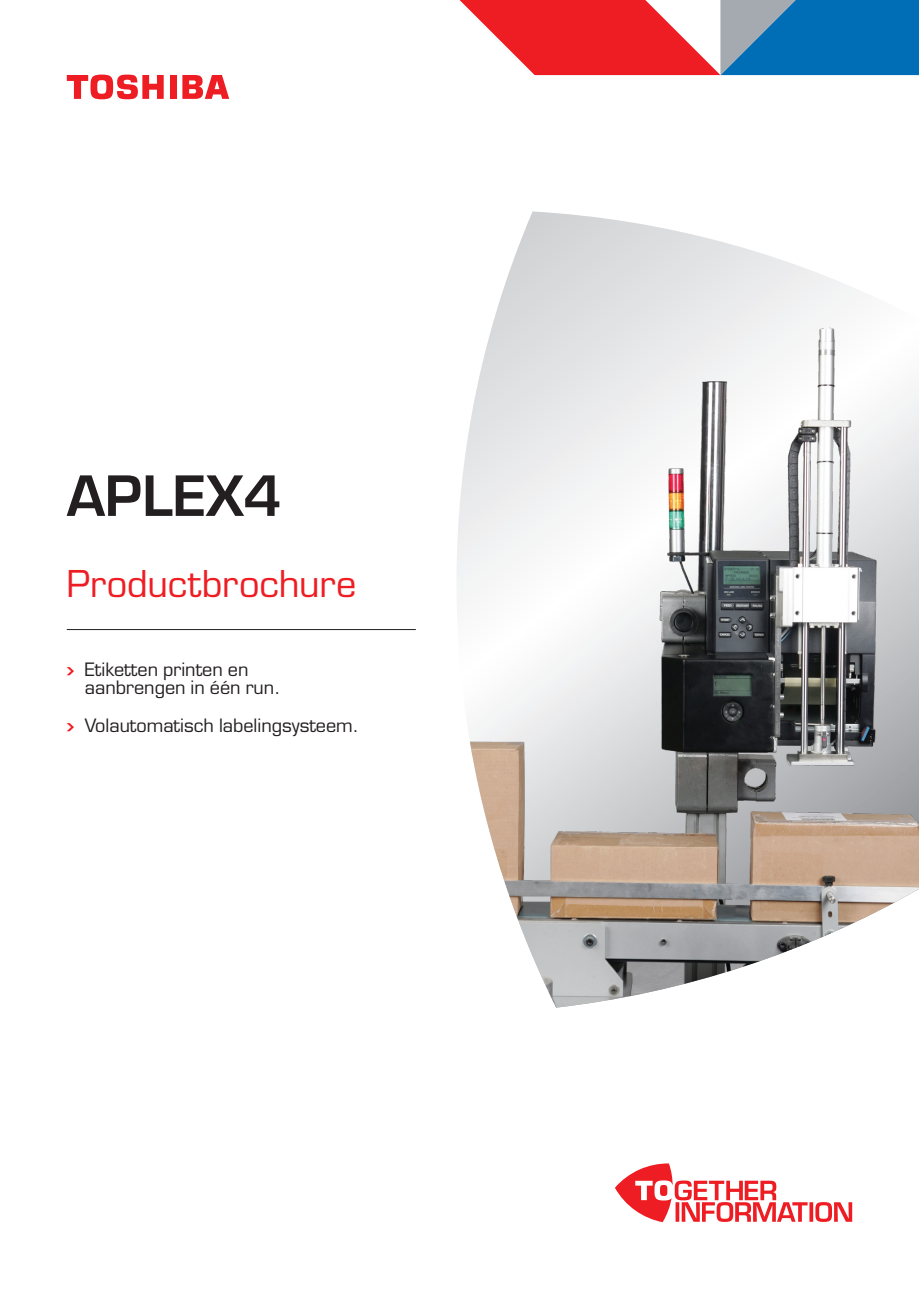
<style>
.page{position:relative;width:919px;height:1289px;background:#fff}
.page>*{position:absolute;margin:0;border:0;box-sizing:border-box;transform-origin:0 0}
.t1{font:600 54px "Eurostile LT Std";color:#231f20}
.Collateral_type_whit{font:36px "Eurostile LT Std";letter-spacing:-.005em;color:#ee1d23}
.Highlight_bullets_BL{font:18px/18px "Eurostile LT Std";color:#231f20}
.s1{font-family:"Chevron";font-size:21px;color:#ee1d23}
</style>
<div class="page">
<svg style="left:509px;top:211px;width:302px;height:60px"></svg>
<img style="left:457px;top:271px;width:461px;height:736px">
<div style="left:170px;top:75px;width:6px;height:24px;background:#ee1d23"></div>
<svg style="left:182px;top:75px;width:47px;height:24px"></svg>
<svg style="left:67px;top:75px;width:97px;height:24px"></svg>
<hr style="left:67px;top:629px;width:349px;height:1px;background:#231f20">
<svg style="left:615px;top:1163px;width:237px;height:59px"></svg>
<svg style="left:459px;top:0;width:459px;height:75px"></svg>
<p class="t1" style="left:67px;top:462px;width:216px">APLEX4</p>
<p class="Collateral_type_whit" style="left:67px;top:562px;width:291px">Productbrochure</p>
<p class="Highlight_bullets_BL" style="left:85px;top:660px;width:197px;text-indent:-18px"><span class="s1">•</span> Etiketten printen en aanbrengen in één run.</p>
<p class="Highlight_bullets_BL" style="left:67px;top:716px;width:294px"><span class="s1">•</span> Volautomatisch labelingsysteem.</p>
</div>
